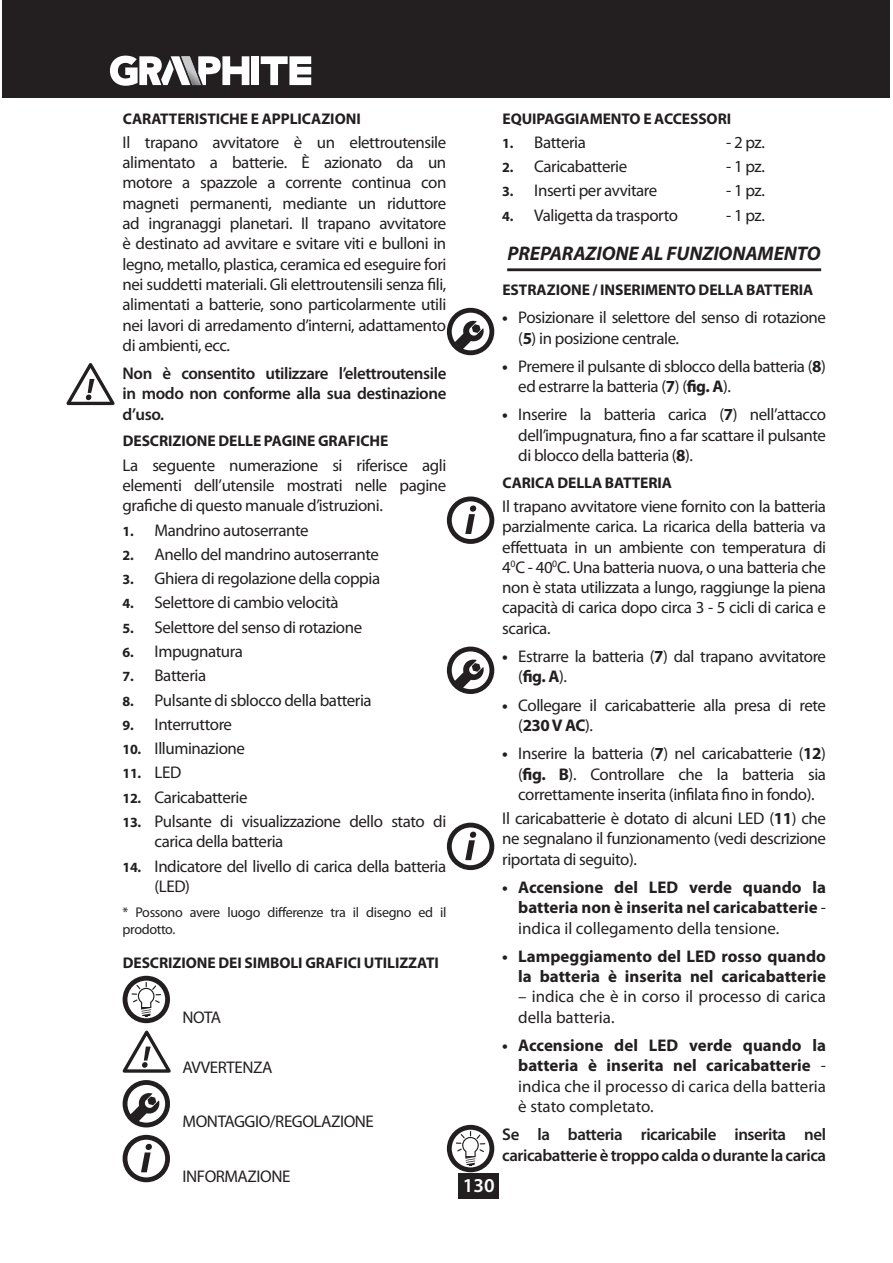
<style>
.page{position:relative;width:893px;height:1263px;background:#fff}
.page>*{position:absolute;margin:0;border:0;box-sizing:border-box;transform-origin:0 0}
.t1{font:italic 700 19.8px "Myriad Pro";letter-spacing:-.005em;color:#231f20}
.t2{font:600 19.8px "Myriad Pro";color:#fff}
.t3{font:16.95px/20.2px "Myriad Pro";letter-spacing:-.025em;color:#231f20;text-align:justify}
.t4{font:700 16.95px/20.2px "Myriad Pro";color:#231f20;text-align:justify}
.t5{font:600 16.95px/20.2px "Myriad Pro";letter-spacing:-.025em;color:#231f20;text-align:justify}
.t6{font:16.95px/20.2px "Myriad Pro";color:#231f20}
.t7{font:700 15.45px "Myriad Pro";letter-spacing:-.005em;color:#231f20}
.t8{font:14.1px/17px "Myriad Pro";letter-spacing:-.025em;color:#231f20}
.t9{font:700 14.1px "Myriad Pro";color:#231f20}
.s1{font-weight:700;font-size:14.1px}
.s2{font-weight:400;font-size:16.95px}
.s3{font-weight:700}
.s4{font-weight:400}
</style>
<div class="page">
<div style="left:459px;top:1173px;width:40px;height:26px;background:#231f20"></div>
<div style="left:3px;top:0;width:887px;height:98px;background:#231f20"></div>
<svg style="left:110px;top:55px;width:202px;height:31px"></svg>
<div style="left:123px;top:976px;width:47px;height:47px;border:5px solid #231f20;border-radius:50%"></div>
<svg style="left:131px;top:981px;width:31px;height:36px"></svg>
<svg style="left:123px;top:1031px;width:48px;height:42px"></svg>
<div style="left:123px;top:1080px;width:47px;height:47px;border:5px solid #231f20;border-radius:50%"></div>
<svg style="left:130px;top:1092px;width:30px;height:30px"></svg>
<svg style="left:141px;top:1144px;width:11px;height:28px"></svg>
<div style="left:123px;top:1135px;width:47px;height:47px;border:5px solid #231f20;border-radius:50%"></div>
<svg style="left:66px;top:363px;width:49px;height:42px"></svg>
<hr style="left:507px;top:268px;width:314px;height:3px;background:#231f20">
<div style="left:447px;top:308px;width:47px;height:47px;border:5px solid #231f20;border-radius:50%"></div>
<svg style="left:454px;top:320px;width:30px;height:30px"></svg>
<svg style="left:465px;top:505px;width:11px;height:29px"></svg>
<div style="left:447px;top:497px;width:47px;height:47px;border:5px solid #231f20;border-radius:50%"></div>
<div style="left:447px;top:647px;width:47px;height:47px;border:5px solid #231f20;border-radius:50%"></div>
<svg style="left:454px;top:659px;width:30px;height:30px"></svg>
<svg style="left:465px;top:832px;width:11px;height:28px"></svg>
<div style="left:447px;top:823px;width:47px;height:47px;border:5px solid #231f20;border-radius:50%"></div>
<div style="left:447px;top:1125px;width:47px;height:47px;border:5px solid #231f20;border-radius:50%"></div>
<svg style="left:455px;top:1130px;width:31px;height:36px"></svg>
<p class="t7" style="left:123px;top:112px;width:239px">CARATTERISTICHE E APPLICAZIONI</p>
<p class="t3" style="left:123px;top:133px;width:325px">Il trapano avvitatore è un elettroutensile alimentato a batterie. È azionato da un motore a spazzole a corrente continua con magneti permanenti, mediante un riduttore ad ingranaggi planetari. Il trapano avvitatore è destinato ad avvitare e svitare viti e bulloni in legno, metallo, plastica, ceramica ed eseguire fori nei suddetti materiali. Gli elettroutensili senza fili, alimentati a batterie, sono particolarmente utili nei lavori di arredamento d’interni, adattamento di ambienti, ecc.</p>
<p class="t5" style="left:123px;top:364px;width:325px">Non è consentito utilizzare l’elettroutensile in modo non conforme alla sua destinazione d’uso.</p>
<p class="t7" style="left:123px;top:435px;width:267px">DESCRIZIONE DELLE PAGINE GRAFICHE</p>
<p class="t3" style="left:123px;top:456px;width:325px">La seguente numerazione si riferisce agli elementi dell’utensile mostrati nelle pagine grafiche di questo manuale d’istruzioni.</p>
<p class="t3" style="left:123px;top:521px;width:187px"><span class="s1">1.</span> Mandrino autoserrante</p>
<p class="t3" style="left:123px;top:545px;width:258px"><span class="s1">2.</span> Anello del mandrino autoserrante</p>
<p class="t3" style="left:123px;top:569px;width:259px"><span class="s1">3.</span> Ghiera di regolazione della coppia</p>
<p class="t3" style="left:123px;top:594px;width:218px"><span class="s1">4.</span> Selettore di cambio velocità</p>
<p class="t3" style="left:123px;top:618px;width:241px"><span class="s1">5.</span> Selettore del senso di rotazione</p>
<p class="t3" style="left:123px;top:642px;width:122px"><span class="s1">6.</span> Impugnatura</p>
<p class="t3" style="left:123px;top:667px;width:85px"><span class="s1">7.</span> Batteria</p>
<p class="t3" style="left:123px;top:691px;width:251px"><span class="s1">8.</span> Pulsante di sblocco della batteria</p>
<p class="t3" style="left:123px;top:715px;width:111px"><span class="s1">9.</span> Interruttore</p>
<p class="t3" style="left:123px;top:739px;width:124px"><span class="s1">10.</span> Illuminazione</p>
<p class="t9" style="left:123px;top:768px;width:60px">11. <span class="s2">LED</span></p>
<p class="t3" style="left:123px;top:788px;width:126px"><span class="s1">12.</span> Caricabatterie</p>
<p class="t3" style="left:155px;top:812px;width:293px;text-indent:-32px"><span class="s1">13.</span> Pulsante di visualizzazione dello stato di carica della batteria</p>
<p class="t3" style="left:155px;top:857px;width:293px;text-indent:-32px"><span class="s1">14.</span> Indicatore del livello di carica della batteria (LED)</p>
<p class="t8" style="left:123px;top:905px;width:325px">* Possono avere luogo differenze tra il disegno ed il prodotto.</p>
<p class="t7" style="left:123px;top:957px;width:318px">DESCRIZIONE DEI SIMBOLI GRAFICI UTILIZZATI</p>
<p class="t3" style="left:183px;top:1008px;width:40px">NOTA</p>
<p class="t3" style="left:183px;top:1058px;width:91px">AVVERTENZA</p>
<p class="t3" style="left:183px;top:1113px;width:193px">MONTAGGIO/REGOLAZIONE</p>
<p class="t3" style="left:183px;top:1168px;width:109px">INFORMAZIONE</p>
<p class="t2" style="left:463px;top:1177px;width:33px">130</p>
<p class="t7" style="left:502px;top:112px;width:230px">EQUIPAGGIAMENTO E ACCESSORI</p>
<p class="t3" style="left:502px;top:133px;width:85px"><span class="s1">1.</span> Batteria</p>
<p class="t3" style="left:726px;top:133px;width:40px">- 2 pz.</p>
<p class="t3" style="left:502px;top:157px;width:126px"><span class="s1">2.</span> Caricabatterie</p>
<p class="t3" style="left:726px;top:157px;width:40px">- 1 pz.</p>
<p class="t3" style="left:502px;top:182px;width:157px"><span class="s1">3.</span> Inserti per avvitare</p>
<p class="t3" style="left:726px;top:182px;width:40px">- 1 pz.</p>
<p class="t3" style="left:502px;top:206px;width:177px"><span class="s1">4.</span> Valigetta da trasporto</p>
<p class="t3" style="left:726px;top:206px;width:40px">- 1 pz.</p>
<p class="t1" style="left:507px;top:247px;width:315px">PREPARAZIONE AL FUNZIONAMENTO</p>
<p class="t7" style="left:502px;top:284px;width:312px">ESTRAZIONE / INSERIMENTO DELLA BATTERIA</p>
<p class="t3" style="left:518px;top:309px;width:309px;text-indent:-16px"><span class="s3">•</span> Posizionare il selettore del senso di rotazione (<span class="s3">5</span>) in posizione centrale.</p>
<p class="t3" style="left:518px;top:357px;width:309px;text-indent:-16px"><span class="s3">•</span> Premere il pulsante di sblocco della batteria (<span class="s3">8</span>) ed estrarre la batteria (<span class="s3">7</span>) (<span class="s3">fig. A</span>).</p>
<p class="t3" style="left:518px;top:406px;width:309px;text-indent:-16px"><span class="s3">•</span> Inserire la batteria carica (<span class="s3">7</span>) nell’attacco dell’impugnatura, fino a far scattare il pulsante di blocco della batteria (<span class="s3">8</span>).</p>
<p class="t7" style="left:502px;top:477px;width:171px">CARICA DELLA BATTERIA</p>
<p class="t3" style="left:502px;top:497px;width:325px">Il trapano avvitatore viene fornito con la batteria parzialmente carica. La ricarica della batteria va effettuata in un ambiente con temperatura di 4<sup>0</sup>C - 40<sup>0</sup>C. Una batteria nuova, o una batteria che non è stata utilizzata a lungo, raggiunge la piena capacità di carica dopo circa 3 - 5 cicli di carica e scarica.</p>
<p class="t3" style="left:518px;top:647px;width:309px;text-indent:-16px"><span class="s3">•</span> Estrarre la batteria (<span class="s3">7</span>) dal trapano avvitatore (<span class="s3">fig. A</span>).</p>
<p class="t3" style="left:518px;top:696px;width:309px;text-indent:-16px"><span class="s3">•</span> Collegare il caricabatterie alla presa di rete (<span class="s3">230 V AC</span>).</p>
<p class="t3" style="left:518px;top:744px;width:309px;text-indent:-16px"><span class="s3">•</span> Inserire la batteria (<span class="s3">7</span>) nel caricabatterie (<span class="s3">12</span>) (<span class="s3">fig. B</span>). Controllare che la batteria sia correttamente inserita (infilata fino in fondo).</p>
<p class="t3" style="left:502px;top:809px;width:325px">Il caricabatterie è dotato di alcuni LED (<span class="s3">11</span>) che ne segnalano il funzionamento (vedi descrizione riportata di seguito).</p>
<p class="t4" style="left:518px;top:878px;width:309px;text-indent:-16px">• Accensione del LED verde quando la batteria non è inserita nel caricabatterie <span class="s4">- indica il collegamento della tensione.</span></p>
<p class="t4" style="left:502px;top:947px;width:325px;text-align:right">• Lampeggiamento del LED rosso quando la batteria è inserita nel caricabatterie</p>
<p class="t6" style="left:518px;top:988px;width:309px">– indica che è in corso il processo di carica della batteria.</p>
<p class="t4" style="left:518px;top:1036px;width:309px;text-indent:-16px">• Accensione del LED verde quando la batteria è inserita nel caricabatterie <span class="s4">- indica che il processo di carica della batteria è stato completato.</span></p>
<p class="t5" style="left:502px;top:1126px;width:325px">Se la batteria ricaricabile inserita nel caricabatterie è troppo calda o durante la carica</p>
</div>
